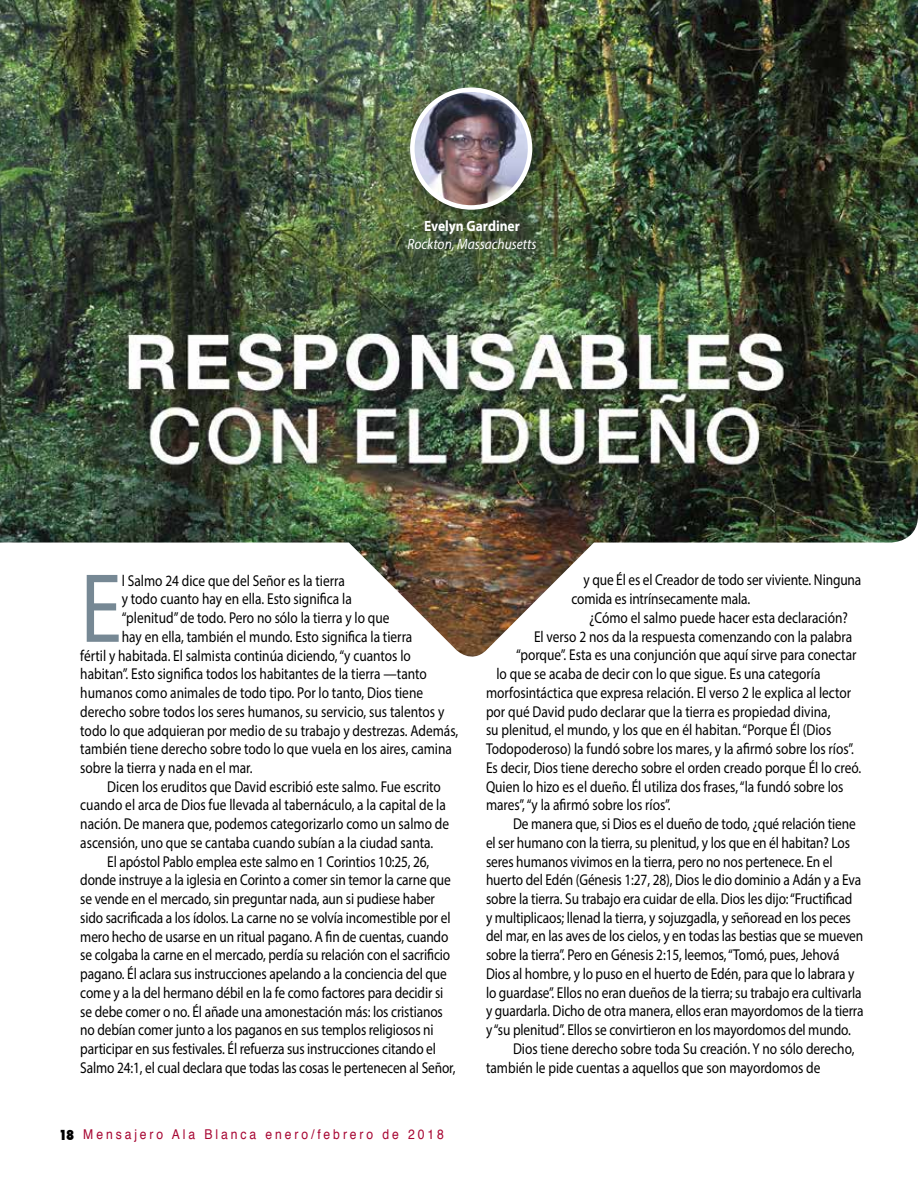
<style>
.page{position:relative;width:918px;height:1188px;background:#fff}
.page>*{position:absolute;margin:0;border:0;box-sizing:border-box;transform-origin:0 0}
.t1{font:99.15px "Myriad Pro";color:#768894;scale:.85 1}
.t2{font:15.75px/18.8px "Myriad Pro";letter-spacing:-.01em;color:#000;scale:.85 1}
.t3{font:italic 15px "Myriad Pro";color:#fff;scale:.9 1}
.t4{font:700 15px "Myriad Pro";color:#fff;scale:.9 1}
.t5{font:13.5px "Helvetica";letter-spacing:.24em;color:#a70532;scale:.9 1}
.s1{font-family:"Futura";font-weight:800;font-stretch:condensed;color:#000}
</style>
<div class="page">
<img style="left:0;top:0;width:918px;height:657px">
<div style="left:397px;top:75px;width:167px;height:167px;background:#000;opacity:.49"></div>
<img style="left:412px;top:90px;width:118px;height:117px;border-radius:59px">
<div style="left:410px;top:87px;width:122px;height:123px;border:4px solid #fff;border-radius:50%"></div>
<p class="t4" style="left:424px;top:217px;width:108px">Evelyn Gardiner</p>
<p class="t3" style="left:407px;top:235px;width:145px">Rockton, Massachusetts</p>
<h1 class="t1" style="left:80px;top:547px;width:50px">E</h1>
<p class="t2" style="left:122px;top:571px;width:264px">l Salmo 24 dice que del Señor es la tierra</p>
<p class="t2" style="left:122px;top:589px;width:272px">y todo cuanto hay en ella. Esto significa la</p>
<p class="t2" style="left:122px;top:608px;width:316px">“plenitud” de todo. Pero no sólo la tierra y lo que</p>
<p class="t2" style="left:122px;top:627px;width:343px">hay en ella, también el mundo. Esto significa la tierra</p>
<p class="t2" style="left:80px;top:646px;width:390px">fértil y habitada. El salmista continúa diciendo, “y cuantos lo</p>
<p class="t2" style="left:80px;top:664px;width:409px">habitan”. Esto significa todos los habitantes de la tierra —tanto</p>
<p class="t2" style="left:80px;top:683px;width:405px">humanos como animales de todo tipo. Por lo tanto, Dios tiene</p>
<p class="t2" style="left:80px;top:702px;width:430px">derecho sobre todos los seres humanos, su servicio, sus talentos y</p>
<p class="t2" style="left:80px;top:721px;width:446px">todo lo que adquieran por medio de su trabajo y destrezas. Además,</p>
<p class="t2" style="left:80px;top:739px;width:439px">también tiene derecho sobre todo lo que vuela en los aires, camina</p>
<p class="t2" style="left:80px;top:758px;width:204px">sobre la tierra y nada en el mar.</p>
<p class="t2" style="left:107px;top:777px;width:394px">Dicen los eruditos que David escribió este salmo. Fue escrito</p>
<p class="t2" style="left:80px;top:796px;width:432px">cuando el arca de Dios fue llevada al tabernáculo, a la capital de la</p>
<p class="t2" style="left:80px;top:814px;width:435px">nación. De manera que, podemos categorizarlo como un salmo de</p>
<p class="t2" style="left:80px;top:833px;width:417px">ascensión, uno que se cantaba cuando subían a la ciudad santa.</p>
<p class="t2" style="left:107px;top:852px;width:380px">El apóstol Pablo emplea este salmo en 1 Corintios 10:25, 26,</p>
<p class="t2" style="left:80px;top:871px;width:437px">donde instruye a la iglesia en Corinto a comer sin temor la carne que</p>
<p class="t2" style="left:80px;top:889px;width:419px">se vende en el mercado, sin preguntar nada, aun si pudiese haber</p>
<p class="t2" style="left:80px;top:908px;width:437px">sido sacrificada a los ídolos. La carne no se volvía incomestible por el</p>
<p class="t2" style="left:80px;top:927px;width:435px">mero hecho de usarse en un ritual pagano. A fin de cuentas, cuando</p>
<p class="t2" style="left:80px;top:946px;width:437px">se colgaba la carne en el mercado, perdía su relación con el sacrificio</p>
<p class="t2" style="left:80px;top:964px;width:433px">pagano. Él aclara sus instrucciones apelando a la conciencia del que</p>
<p class="t2" style="left:80px;top:983px;width:429px">come y a la del hermano débil en la fe como factores para decidir si</p>
<p class="t2" style="left:80px;top:1002px;width:428px">se debe comer o no. Él añade una amonestación más: los cristianos</p>
<p class="t2" style="left:80px;top:1020px;width:417px">no debían comer junto a los paganos en sus templos religiosos ni</p>
<p class="t2" style="left:80px;top:1039px;width:420px">participar en sus festivales. Él refuerza sus instrucciones citando el</p>
<p class="t2" style="left:80px;top:1058px;width:443px">Salmo 24:1, el cual declara que todas las cosas le pertenecen al Señor,</p>
<p class="t5" style="left:59px;top:1123px;width:429px"><span class="s1">18</span> Mensajero Ala Blanca enero/febrero de 2018</p>
<p class="t2" style="left:572px;top:570px;width:343px;text-indent:12px">y que Él es el Creador de todo ser viviente. Ninguna comida es intrínsecamente mala.</p>
<p class="t2" style="left:589px;top:608px;width:306px">¿Cómo el salmo puede hacer esta declaración?</p>
<p class="t2" style="left:534px;top:627px;width:376px">El verso 2 nos da la respuesta comenzando con la palabra</p>
<p class="t2" style="left:516px;top:645px;width:402px">“porque”. Esta es una conjunción que aquí sirve para conectar</p>
<p class="t2" style="left:496px;top:664px;width:383px">lo que se acaba de decir con lo que sigue. Es una categoría</p>
<p class="t2" style="left:486px;top:683px;width:431px">morfosintáctica que expresa relación. El verso 2 le explica al lector</p>
<p class="t2" style="left:486px;top:702px;width:407px">por qué David pudo declarar que la tierra es propiedad divina,</p>
<p class="t2" style="left:486px;top:720px;width:408px">su plenitud, el mundo, y los que en él habitan. “Porque Él (Dios</p>
<p class="t2" style="left:486px;top:739px;width:434px">Todopoderoso) la fundó sobre los mares, y la afirmó sobre los ríos”.</p>
<p class="t2" style="left:486px;top:758px;width:443px">Es decir, Dios tiene derecho sobre el orden creado porque Él lo creó.</p>
<p class="t2" style="left:486px;top:777px;width:422px">Quien lo hizo es el dueño. Él utiliza dos frases, “la fundó sobre los</p>
<p class="t2" style="left:486px;top:795px;width:219px">mares”, “y la afirmó sobre los ríos”.</p>
<p class="t2" style="left:513px;top:814px;width:405px">De manera que, si Dios es el dueño de todo, ¿qué relación tiene</p>
<p class="t2" style="left:486px;top:833px;width:430px">el ser humano con la tierra, su plenitud, y los que en él habitan? Los</p>
<p class="t2" style="left:486px;top:852px;width:409px">seres humanos vivimos en la tierra, pero no nos pertenece. En el</p>
<p class="t2" style="left:486px;top:870px;width:443px">huerto del Edén (Génesis 1:27, 28), Dios le dio dominio a Adán y a Eva</p>
<p class="t2" style="left:486px;top:889px;width:432px">sobre la tierra. Su trabajo era cuidar de ella. Dios les dijo: “Fructificad</p>
<p class="t2" style="left:486px;top:908px;width:431px">y multiplicaos; llenad la tierra, y sojuzgadla, y señoread en los peces</p>
<p class="t2" style="left:486px;top:927px;width:445px">del mar, en las aves de los cielos, y en todas las bestias que se mueven</p>
<p class="t2" style="left:486px;top:945px;width:417px">sobre la tierra”. Pero en Génesis 2:15, leemos, “Tomó, pues, Jehová</p>
<p class="t2" style="left:486px;top:964px;width:435px">Dios al hombre, y lo puso en el huerto de Edén, para que lo labrara y</p>
<p class="t2" style="left:486px;top:983px;width:443px">lo guardase”. Ellos no eran dueños de la tierra; su trabajo era cultivarla</p>
<p class="t2" style="left:486px;top:1002px;width:446px">y guardarla. Dicho de otra manera, ellos eran mayordomos de la tierra</p>
<p class="t2" style="left:486px;top:1020px;width:431px">y “su plenitud”. Ellos se convirtieron en los mayordomos del mundo.</p>
<p class="t2" style="left:513px;top:1039px;width:403px">Dios tiene derecho sobre toda Su creación. Y no sólo derecho,</p>
<p class="t2" style="left:486px;top:1058px;width:395px">también le pide cuentas a aquellos que son mayordomos de</p>
</div>
